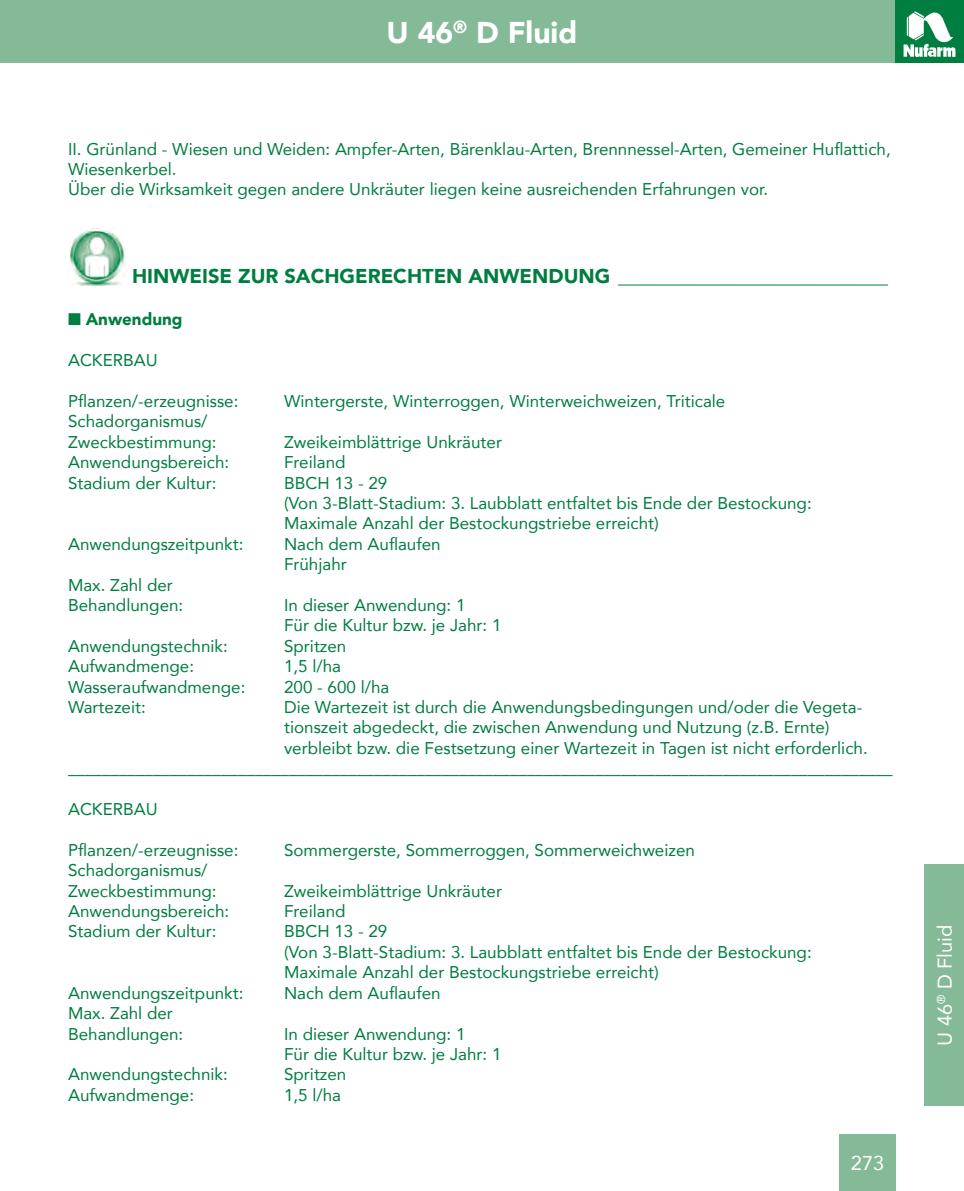
<style>
.page{position:relative;width:964px;height:1191px;background:#fff}
.page>*{position:absolute;margin:0;border:0;box-sizing:border-box;transform-origin:0 0}
.t1{font:900 30px "Avenir LT Com";color:#fff}
.t2{font:900 20px "Avenir LT Com";color:#007d40}
.t3{font:20px "Avenir LT Com";color:#fff}
.t4{font:17px/20.4px "Avenir LT Com";color:#007d40}
.t5{font:900 17px "Avenir LT Com";color:#007d40}
</style>
<div class="page">
<div style="left:0;top:0;width:964px;height:62px;background:#84ba97"></div>
<div style="left:839px;top:1134px;width:57px;height:57px;background:#84ba97"></div>
<div style="left:896px;top:0;width:68px;height:62px;background:#007d40"></div>
<svg style="left:903px;top:11px;width:52px;height:46px"></svg>
<div style="left:924px;top:865px;width:40px;height:241px;background:#84ba97"></div>
<img style="left:69px;top:230px;width:56px;height:56px">
<h1 class="t1" style="left:387px;top:14px;width:192px">U 46<sup>®</sup> D Fluid</h1>
<p class="t4" style="left:68px;top:138px;width:824px">II. Grünland - Wiesen und Weiden: Ampfer-Arten, Bärenklau-Arten, Brennnessel-Arten, Gemeiner Huflattich,<br>Wiesenkerbel.<br>Über die Wirksamkeit gegen andere Unkräuter liegen keine ausreichenden Erfahrungen vor.</p>
<p class="t2" style="left:132px;top:264px;width:757px">HINWEISE ZUR SACHGERECHTEN ANWENDUNG ___________________________</p>
<p class="t5" style="left:68px;top:309px;width:116px">■ Anwendung</p>
<p class="t4" style="left:68px;top:350px;width:91px">ACKERBAU</p>
<p class="t4" style="left:68px;top:391px;width:172px">Pflanzen/-erzeugnisse:</p>
<p class="t4" style="left:284px;top:391px;width:443px">Wintergerste, Winterroggen, Winterweichweizen, Triticale</p>
<p class="t4" style="left:68px;top:411px;width:150px">Schadorganismus/<br>Zweckbestimmung:</p>
<p class="t4" style="left:284px;top:431px;width:219px">Zweikeimblättrige Unkräuter</p>
<p class="t4" style="left:68px;top:452px;width:163px">Anwendungsbereich:</p>
<p class="t4" style="left:284px;top:452px;width:63px">Freiland</p>
<p class="t4" style="left:68px;top:472px;width:150px">Stadium der Kultur:</p>
<p class="t4" style="left:284px;top:472px;width:529px">BBCH 13 - 29<br>(Von 3-Blatt-Stadium: 3. Laubblatt entfaltet bis Ende der Bestockung:<br>Maximale Anzahl der Bestockungstriebe erreicht)</p>
<p class="t4" style="left:68px;top:533px;width:177px">Anwendungszeitpunkt:</p>
<p class="t4" style="left:284px;top:533px;width:158px">Nach dem Auflaufen<br>Frühjahr</p>
<p class="t4" style="left:68px;top:574px;width:117px">Max. Zahl der<br>Behandlungen:</p>
<p class="t4" style="left:284px;top:595px;width:219px">In dieser Anwendung: 1<br>Für die Kultur bzw. je Jahr: 1</p>
<p class="t4" style="left:68px;top:635px;width:161px">Anwendungstechnik:</p>
<p class="t4" style="left:284px;top:635px;width:64px">Spritzen</p>
<p class="t4" style="left:68px;top:656px;width:127px">Aufwandmenge:</p>
<p class="t4" style="left:284px;top:656px;width:59px">1,5 l/ha</p>
<p class="t4" style="left:68px;top:676px;width:179px">Wasseraufwandmenge:</p>
<p class="t4" style="left:284px;top:676px;width:107px">200 - 600 l/ha</p>
<p class="t4" style="left:68px;top:697px;width:79px">Wartezeit:</p>
<p class="t4" style="left:284px;top:697px;width:580px">Die Wartezeit ist durch die Anwendungsbedingungen und/oder die Vegeta-</p>
<p class="t4" style="left:284px;top:717px;width:547px">tionszeit abgedeckt, die zwischen Anwendung und Nutzung (z.B. Ernte)</p>
<p class="t4" style="left:284px;top:737px;width:585px">verbleibt bzw. die Festsetzung einer Wartezeit in Tagen ist nicht erforderlich.</p>
<p class="t4" style="left:68px;top:758px;width:826px">_________________________________________________________________________________________________</p>
<p class="t4" style="left:68px;top:799px;width:91px">ACKERBAU</p>
<p class="t4" style="left:68px;top:839px;width:172px">Pflanzen/-erzeugnisse:</p>
<p class="t4" style="left:284px;top:839px;width:412px">Sommergerste, Sommerroggen, Sommerweichweizen</p>
<p class="t4" style="left:68px;top:860px;width:150px">Schadorganismus/<br>Zweckbestimmung:</p>
<p class="t4" style="left:284px;top:880px;width:219px">Zweikeimblättrige Unkräuter</p>
<p class="t4" style="left:68px;top:901px;width:163px">Anwendungsbereich:</p>
<p class="t4" style="left:284px;top:901px;width:63px">Freiland</p>
<p class="t4" style="left:68px;top:921px;width:150px">Stadium der Kultur:</p>
<p class="t4" style="left:284px;top:921px;width:529px">BBCH 13 - 29<br>(Von 3-Blatt-Stadium: 3. Laubblatt entfaltet bis Ende der Bestockung:<br>Maximale Anzahl der Bestockungstriebe erreicht)</p>
<p class="t4" style="left:68px;top:982px;width:177px">Anwendungszeitpunkt:</p>
<p class="t4" style="left:284px;top:982px;width:158px">Nach dem Auflaufen</p>
<p class="t4" style="left:68px;top:1003px;width:117px">Max. Zahl der<br>Behandlungen:</p>
<p class="t4" style="left:284px;top:1023px;width:219px">In dieser Anwendung: 1<br>Für die Kultur bzw. je Jahr: 1</p>
<p class="t4" style="left:68px;top:1064px;width:161px">Anwendungstechnik:</p>
<p class="t4" style="left:284px;top:1064px;width:64px">Spritzen</p>
<p class="t4" style="left:68px;top:1084px;width:127px">Aufwandmenge:</p>
<p class="t4" style="left:284px;top:1084px;width:59px">1,5 l/ha</p>
<p class="t3" style="left:851px;top:1151px;width:35px">273</p>
<p class="t3" style="left:932px;top:1046px;width:123px;rotate:-90deg">U 46<sup>®</sup> D Fluid</p>
</div>
